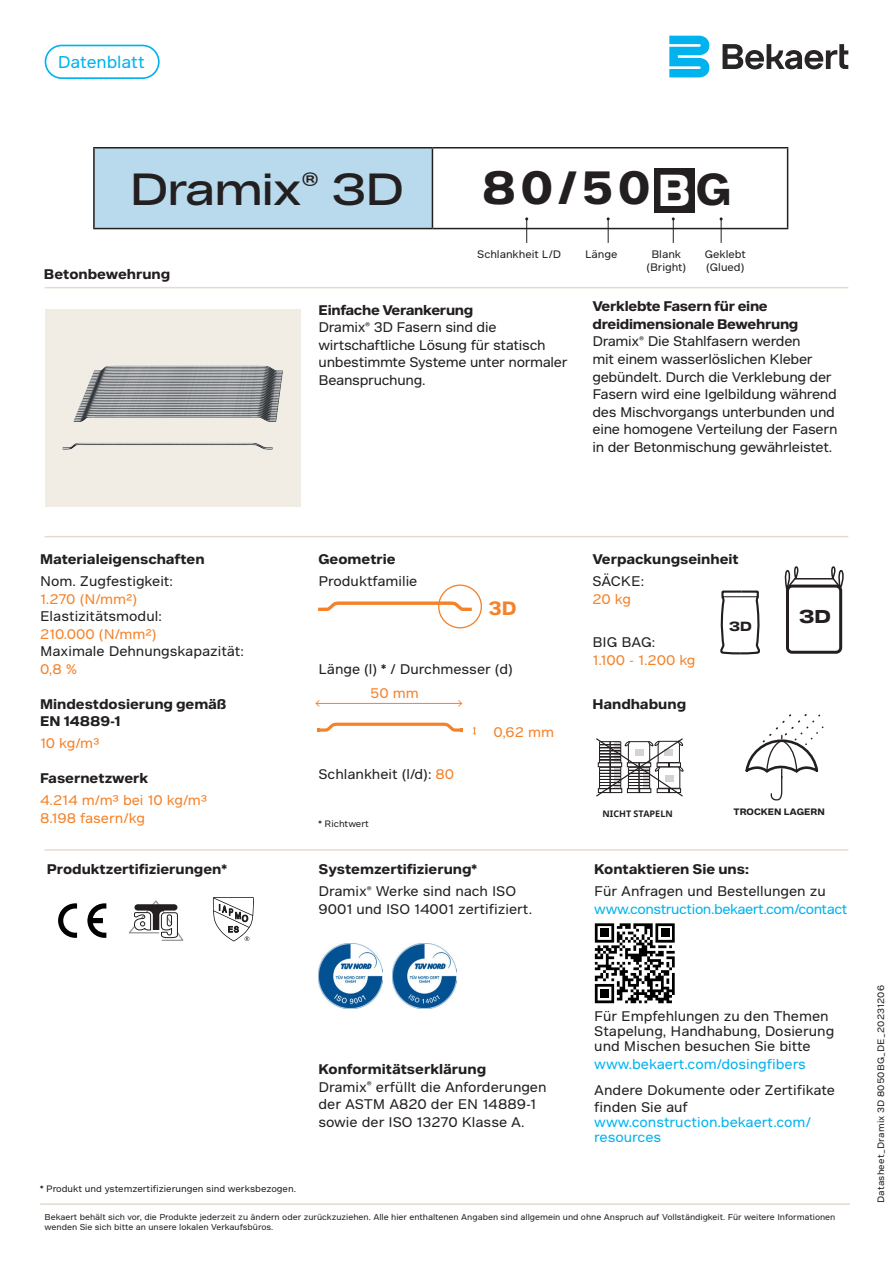
<style>
.page{position:relative;width:893px;height:1263px;background:#fff}
.page>*{position:absolute;margin:0;border:0;box-sizing:border-box;transform-origin:0 0}
.t1{font:700 45px "Bekaert Text";color:#231f20}
.MA_Productname{font:43.5px "Bekaert Headline";color:#231f20}
.t2{font:700 18.6px "Bekaert Text";color:#f58229}
.t3{font:700 18px "Bekaert Headline";color:#231f20}
.MA_Benefit{font:16.5px "Bekaert Text";letter-spacing:-.005em;color:#00b3ef}
.MA_Body{font:13.5px/17.5px "Bekaert Text";letter-spacing:-.01em;color:#231f20}
.MA_Body-2{font:700 13.5px/17.5px "Bekaert Text";color:#231f20}
.MA_Body-3{font:13.5px/17.5px "Bekaert Text";color:#f58229}
.MA_Body-4{font:13.5px/15px "Bekaert Text";color:#00b3ef}
.MA_Body-5{font:13.5px "Bekaert Text";letter-spacing:-.03em;color:#00b3ef}
.t4{font:700 12.9px "Bekaert Headline";color:#231f20}
.MA_Body-6{font:10.5px "Bekaert Text";color:#231f20}
.MA_Legal_text{font:9px "Bekaert Text";color:#231f20}
.MA_Legal_text-2{font:9px "Bekaert Text";letter-spacing:.02em;color:#231f20}
.t5{font:700 9px "Bekaert Text";color:#231f20}
.t6{font:700 9px "Noto Sans";color:#231f20}
.MA_Legal_text-3{font:8.25px/10.5px "Bekaert Text";color:#231f20}
.s1{font-size:43.2px;color:#fff}
.s2{font-size:43.2px}
.s3{font-weight:700}
.s4{color:#f58229}
.s5{color:#231f20}
</style>
<div class="page">
<div style="left:93px;top:147px;width:339px;height:82px;background:#b8daec"></div>
<hr style="left:93px;top:147px;width:339px;height:1px;background:#231f20">
<hr style="left:93px;top:148px;width:2px;height:80px;background:#231f20">
<hr style="left:432px;top:147px;width:356px;height:1px;background:#231f20">
<hr style="left:432px;top:148px;width:1px;height:80px;background:#231f20">
<hr style="left:787px;top:148px;width:1px;height:80px;background:#231f20">
<hr style="left:93px;top:228px;width:339px;height:1px;background:#231f20">
<hr style="left:432px;top:228px;width:356px;height:1px;background:#231f20">
<svg style="left:525px;top:217px;width:3px;height:26px"></svg>
<svg style="left:607px;top:217px;width:3px;height:26px"></svg>
<svg style="left:672px;top:217px;width:3px;height:26px"></svg>
<svg style="left:720px;top:217px;width:3px;height:26px"></svg>
<hr style="left:45px;top:287px;width:803px;height:1px;background:#e3dcce">
<hr style="left:45px;top:536px;width:803px;height:1px;background:#e3dcce">
<hr style="left:45px;top:849px;width:803px;height:2px;background:#e3dcce">
<hr style="left:40px;top:1203px;width:810px;height:2px;background:#e3dcce">
<hr style="left:316px;top:703px;width:145px;height:1px;background:#f58229">
<svg style="left:315px;top:700px;width:5px;height:7px"></svg>
<svg style="left:458px;top:700px;width:4px;height:7px"></svg>
<svg style="left:473px;top:727px;width:3px;height:8px"></svg>
<svg style="left:317px;top:723px;width:146px;height:9px"></svg>
<img style="left:392px;top:944px;width:64px;height:64px">
<img style="left:319px;top:944px;width:64px;height:64px">
<img style="left:45px;top:309px;width:256px;height:197px">
<div style="left:655px;top:168px;width:40px;height:44px;background:#231f20"></div>
<svg style="left:720px;top:590px;width:40px;height:65px"></svg>
<hr style="left:723px;top:596px;width:34px;height:1px;background:#231f20">
<div style="left:45px;top:45px;width:115px;height:34px;border:2px solid #00b3ef;border-radius:16px"></div>
<div style="left:786px;top:585px;width:56px;height:69px;border:3px solid #231f20;border-radius:5px"></div>
<hr style="left:795px;top:578px;width:38px;height:1px;background:#231f20">
<svg style="left:784px;top:566px;width:18px;height:24px"></svg>
<svg style="left:829px;top:566px;width:15px;height:24px"></svg>
<svg style="left:58px;top:903px;width:19px;height:35px"></svg>
<svg style="left:87px;top:903px;width:19px;height:35px"></svg>
<svg style="left:128px;top:900px;width:56px;height:41px"></svg>
<svg style="left:213px;top:897px;width:41px;height:44px"></svg>
<svg style="left:318px;top:601px;width:154px;height:10px"></svg>
<div style="left:438px;top:584px;width:44px;height:44px;border:1px solid #f58229;border-radius:50%"></div>
<svg style="left:745px;top:714px;width:78px;height:86px"></svg>
<svg style="left:596px;top:738px;width:88px;height:59px"></svg>
<svg style="left:595px;top:923px;width:80px;height:80px"></svg>
<div style="left:600px;top:989px;width:9px;height:9px;background:#000"></div>
<svg style="left:723px;top:44px;width:125px;height:25px"></svg>
<svg style="left:669px;top:36px;width:40px;height:41px;background:#32c2f2"></svg>
<p class="MA_Benefit" style="left:58px;top:52px;width:88px">Datenblatt</p>
<p class="MA_Productname" style="left:130px;top:163px;width:276px">Dramix<sup>®</sup> 3D</p>
<p class="MA_Body-2" style="left:44px;top:266px;width:128px">Betonbewehrung</p>
<p class="t1" style="left:482px;top:159px;width:251px">80/50<span class="s1">B</span><span class="s2">G</span></p>
<p class="MA_Body-6" style="left:477px;top:248px;width:85px">Schlankheit L/D</p>
<p class="MA_Body-6" style="left:585px;top:248px;width:34px">Länge</p>
<p class="MA_Body-6" style="left:651px;top:248px;width:31px">Blank</p>
<p class="MA_Body-6" style="left:646px;top:260px;width:41px">(Bright)</p>
<p class="MA_Body-6" style="left:705px;top:248px;width:42px">Geklebt</p>
<p class="MA_Body-6" style="left:706px;top:260px;width:40px">(Glued)</p>
<p class="MA_Body" style="left:319px;top:301px;width:251px"><span class="s3">Einfache Verankerung<br></span>Dramix<sup>®</sup> 3D Fasern sind die wirtschaftliche Lösung für statisch unbestimmte Systeme unter normaler<br>Beanspruchung.</p>
<p class="MA_Body" style="left:592px;top:298px;width:246px"><span class="s3">Verklebte Fasern für eine dreidimensionale Bewehrung </span>Dramix<sup>®</sup> Die Stahlfasern werden<br>mit einem wasserlöslichen Kleber gebündelt. Durch die Verklebung der Fasern wird eine Igelbildung während des Mischvorgangs unterbunden und eine homogene Verteilung der Fasern in der Betonmischung gewährleistet.</p>
<p class="MA_Body-2" style="left:40px;top:551px;width:166px">Materialeigenschaften</p>
<p class="MA_Body" style="left:40px;top:572px;width:134px">Nom. Zugfestigkeit:<br><span class="s4">1.270 (N/mm²)</span></p>
<p class="MA_Body" style="left:40px;top:607px;width:123px">Elastizitätsmodul:<br><span class="s4">210.000 (N/mm²)</span></p>
<p class="MA_Body" style="left:40px;top:642px;width:205px">Maximale Dehnungskapazität:<br><span class="s4">0,8 %</span></p>
<p class="MA_Body-2" style="left:40px;top:695px;width:188px">Mindestdosierung gemäß<br>EN 14889-1</p>
<p class="MA_Body-3" style="left:40px;top:734px;width:61px">10 kg/m³</p>
<p class="MA_Body-2" style="left:40px;top:770px;width:110px">Fasernetzwerk</p>
<p class="MA_Body-3" style="left:40px;top:791px;width:169px">4.214 m/m³ bei 10 kg/m³</p>
<p class="MA_Body-3" style="left:40px;top:809px;width:106px">8.198 fasern/kg</p>
<p class="MA_Body-2" style="left:47px;top:861px;width:181px">Produktzertifizierungen*</p>
<p class="MA_Body-2" style="left:319px;top:551px;width:79px">Geometrie</p>
<p class="MA_Body" style="left:319px;top:572px;width:100px">Produktfamilie</p>
<p class="t2" style="left:488px;top:596px;width:30px">3D</p>
<p class="MA_Body" style="left:319px;top:660px;width:196px">Länge (l) * / Durchmesser (d)</p>
<p class="MA_Body-3" style="left:370px;top:685px;width:50px">50 mm</p>
<p class="MA_Body" style="left:319px;top:765px;width:137px">Schlankheit (l/d): <span class="s4">80</span></p>
<p class="MA_Legal_text" style="left:319px;top:818px;width:52px">* Richtwert</p>
<p class="MA_Body-3" style="left:494px;top:724px;width:62px">0,62 mm</p>
<p class="MA_Body-2" style="left:319px;top:861px;width:160px">Systemzertifizierung*</p>
<p class="MA_Body" style="left:319px;top:882px;width:215px">Dramix<sup>®</sup> Werke sind nach ISO<br>9001 und ISO 14001 zertifiziert.</p>
<p class="MA_Legal_text" style="left:40px;top:1183px;width:257px">* Produkt und ystemzertifizierungen sind werksbezogen.</p>
<p class="MA_Body-2" style="left:319px;top:1061px;width:169px">Konformitätserklärung</p>
<p class="MA_Body" style="left:319px;top:1078px;width:230px">Dramix<sup>®</sup> erfüllt die Anforderungen der ASTM A820 der EN 14889-1 sowie der ISO 13270 Klasse A.</p>
<p class="MA_Body-2" style="left:592px;top:551px;width:148px">Verpackungseinheit</p>
<p class="MA_Body" style="left:592px;top:572px;width:53px">SÄCKE:<br><span class="s4">20 kg</span></p>
<p class="MA_Body-3" style="left:592px;top:633px;width:104px"><span class="s5">BIG BAG:<br></span>1.100 - 1.200 kg</p>
<p class="MA_Body-2" style="left:592px;top:695px;width:95px">Handhabung</p>
<p class="t4" style="left:729px;top:618px;width:24px">3D</p>
<p class="t3" style="left:799px;top:604px;width:33px">3D</p>
<p class="t6" style="left:603px;top:807px;width:72px">NICHT STAPELN</p>
<p class="t5" style="left:733px;top:805px;width:93px">TROCKEN LAGERN</p>
<p class="MA_Body-2" style="left:594px;top:861px;width:156px">Kontaktieren Sie uns:</p>
<p class="MA_Body" style="left:594px;top:882px;width:233px">Für Anfragen und Bestellungen zu</p>
<p class="MA_Body-5" style="left:594px;top:900px;width:255px">www.construction.bekaert.com/contact</p>
<p class="MA_Body" style="left:594px;top:1009px;width:242px;line-height:15px">Für Empfehlungen zu den Themen<br>Stapelung, Handhabung, Dosierung und Mischen besuchen Sie bitte</p>
<p class="MA_Body-4" style="left:594px;top:1056px;width:213px">www.bekaert.com/dosingfibers</p>
<p class="MA_Body" style="left:594px;top:1081px;width:242px">Andere Dokumente oder Zertifikate finden Sie auf</p>
<p class="MA_Body-4" style="left:594px;top:1115px;width:218px">www.construction.bekaert.com/ resources</p>
<p class="MA_Legal_text-3" style="left:45px;top:1211px;width:792px">Bekaert behält sich vor, die Produkte jederzeit zu ändern oder zurückzuziehen. Alle hier enthaltenen Angaben sind allgemein und ohne Anspruch auf Vollständigkeit. Für weitere Informationen wenden Sie sich bitte an unsere lokalen Verkaufsbüros.</p>
<p class="MA_Legal_text-2" style="left:875px;top:1203px;width:220px;rotate:-90deg">Datasheet_Dramix 3D 8050BG_DE_20231206</p>
</div>
